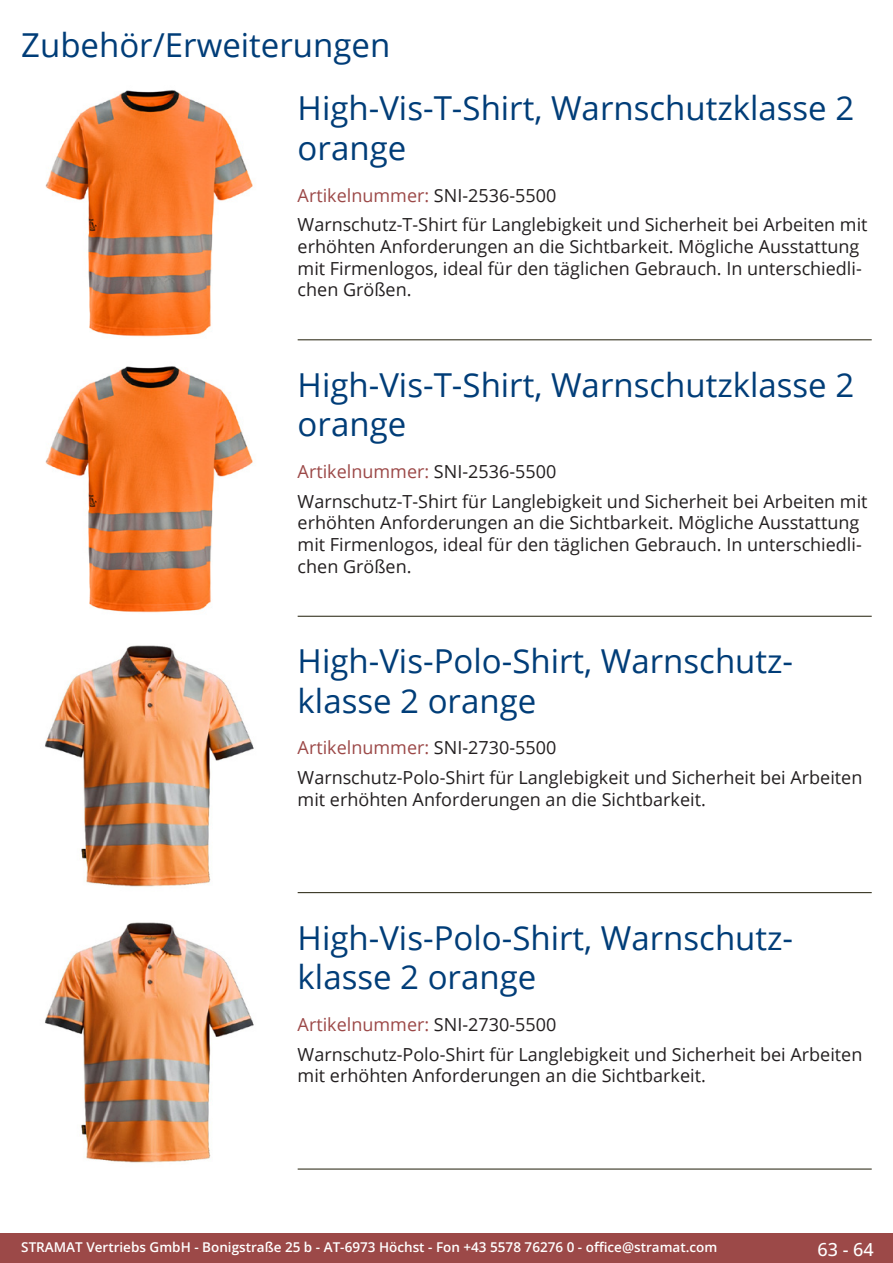
<style>
.page{position:relative;width:893px;height:1263px;background:#fff}
.page>*{position:absolute;margin:0;border:0;box-sizing:border-box;transform-origin:0 0}
.Produkttitel{font:33px/39.6px "Open Sans";color:#003d78}
.RastTitel{font:33px "Open Sans";color:#003d78}
.Beschreibung_Text{font:18px/21.6px "Open Sans";color:#231f20}
.TechDaten_Überschrif{font:18px "Open Sans";color:#9c4948}
.t1{font:500 18px "Open Sans";color:#fff}
.t2{font:600 13.5px "Open Sans";color:#fff}
.s1{color:#231f20}
</style>
<div class="page">
<div style="left:0;top:1233px;width:893px;height:30px;background:#9c4948"></div>
<hr style="left:298px;top:340px;width:574px;height:1px;background:#201d08">
<hr style="left:298px;top:616px;width:574px;height:1px;background:#201d08">
<hr style="left:298px;top:892px;width:574px;height:1px;background:#201d08">
<hr style="left:298px;top:1169px;width:574px;height:1px;background:#201d08">
<img style="left:45px;top:90px;width:208px;height:247px">
<img style="left:45px;top:366px;width:208px;height:247px">
<img style="left:45px;top:645px;width:209px;height:242px">
<img style="left:45px;top:922px;width:209px;height:241px">
<p class="RastTitel" style="left:21px;top:22px;width:370px">Zubehör/Erweiterungen</p>
<p class="Produkttitel" style="left:298px;top:88px;width:558px">High-Vis-T-Shirt, Warnschutzklasse 2 orange</p>
<p class="TechDaten_Überschrif" style="left:298px;top:183px;width:260px">Artikelnummer: <span class="s1">SNI-2536-5500</span></p>
<p class="Beschreibung_Text" style="left:298px;top:214px;width:571px">Warnschutz-T-Shirt für Langlebigkeit und Sicherheit bei Arbeiten mit erhöhten Anforderungen an die Sichtbarkeit. Mögliche Ausstattung mit Firmenlogos, ideal für den täglichen Gebrauch. In unterschiedli&shy;chen Größen.</p>
<p class="Produkttitel" style="left:298px;top:364px;width:558px">High-Vis-T-Shirt, Warnschutzklasse 2 orange</p>
<p class="TechDaten_Überschrif" style="left:298px;top:459px;width:260px">Artikelnummer: <span class="s1">SNI-2536-5500</span></p>
<p class="Beschreibung_Text" style="left:298px;top:490px;width:571px">Warnschutz-T-Shirt für Langlebigkeit und Sicherheit bei Arbeiten mit erhöhten Anforderungen an die Sichtbarkeit. Mögliche Ausstattung mit Firmenlogos, ideal für den täglichen Gebrauch. In unterschiedli&shy;chen Größen.</p>
<p class="Produkttitel" style="left:298px;top:640px;width:494px">High-Vis-Polo-Shirt, Warnschutz&shy;klasse 2 orange</p>
<p class="TechDaten_Überschrif" style="left:298px;top:735px;width:260px">Artikelnummer: <span class="s1">SNI-2730-5500</span></p>
<p class="Beschreibung_Text" style="left:298px;top:766px;width:566px">Warnschutz-Polo-Shirt für Langlebigkeit und Sicherheit bei Arbeiten mit erhöhten Anforderungen an die Sichtbarkeit.</p>
<p class="Produkttitel" style="left:298px;top:917px;width:494px">High-Vis-Polo-Shirt, Warnschutz&shy;klasse 2 orange</p>
<p class="TechDaten_Überschrif" style="left:298px;top:1012px;width:260px">Artikelnummer: <span class="s1">SNI-2730-5500</span></p>
<p class="Beschreibung_Text" style="left:298px;top:1043px;width:566px">Warnschutz-Polo-Shirt für Langlebigkeit und Sicherheit bei Arbeiten mit erhöhten Anforderungen an die Sichtbarkeit.</p>
<p class="t2" style="left:21px;top:1238px;width:698px">STRAMAT Vertriebs GmbH - Bonigstraße 25 b - AT-6973 Höchst - Fon +43 5578 76276 0 - office@stramat.com</p>
<p class="t1" style="left:817px;top:1237px;width:58px">63 - 64</p>
</div>
